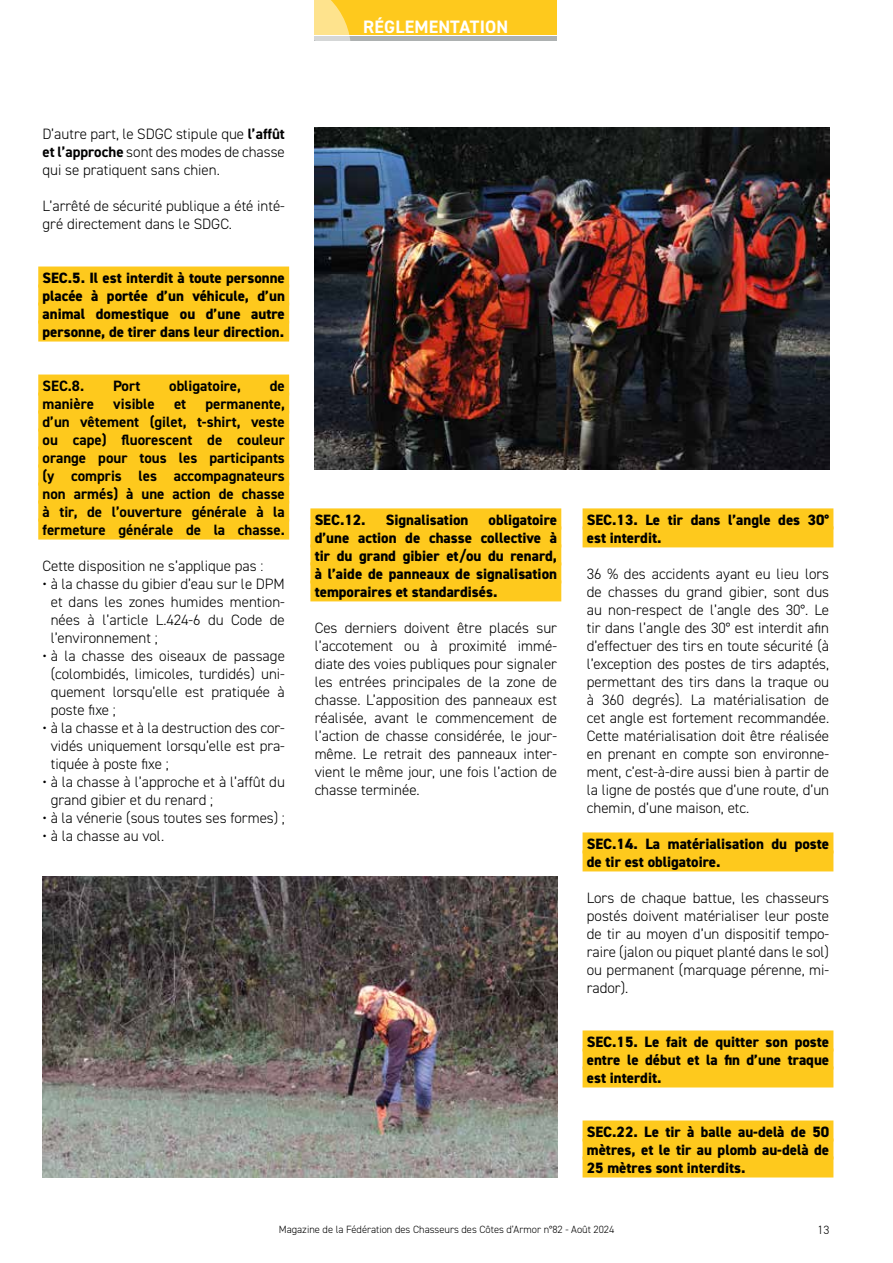
<style>
.page{position:relative;width:893px;height:1263px;background:#fff}
.page>*{position:absolute;margin:0;border:0;box-sizing:border-box;transform-origin:0 0}
.t1{font:700 18px "DIN2014";letter-spacing:.01em;color:#fff}
.t2{font:300 15px/18px "DIN2014";color:#000;text-align:justify}
.t3{font:800 15px/18px "DIN2014";color:#000;text-align:justify}
.t4{font:700 15px/18px "DIN2014";color:#000;text-align:justify}
.t5{font:300 12px "DIN2014";color:#000}
.t6{font:300 10.5px "DIN2014";color:#000}
.s1{font-weight:700}
</style>
<div class="page">
<div style="left:38px;top:266px;width:251px;height:21px;background:#fec91d"></div>
<div style="left:38px;top:284px;width:251px;height:21px;background:#fec91d"></div>
<div style="left:38px;top:302px;width:251px;height:21px;background:#fec91d"></div>
<div style="left:38px;top:320px;width:251px;height:21px;background:#fec91d"></div>
<div style="left:38px;top:374px;width:251px;height:21px;background:#fec91d"></div>
<div style="left:38px;top:392px;width:251px;height:21px;background:#fec91d"></div>
<div style="left:38px;top:410px;width:251px;height:21px;background:#fec91d"></div>
<div style="left:38px;top:428px;width:251px;height:21px;background:#fec91d"></div>
<div style="left:38px;top:446px;width:251px;height:21px;background:#fec91d"></div>
<div style="left:38px;top:464px;width:251px;height:21px;background:#fec91d"></div>
<div style="left:38px;top:482px;width:251px;height:21px;background:#fec91d"></div>
<div style="left:38px;top:500px;width:251px;height:21px;background:#fec91d"></div>
<div style="left:38px;top:518px;width:251px;height:21px;background:#fec91d"></div>
<div style="left:310px;top:508px;width:251px;height:21px;background:#fec91d"></div>
<div style="left:310px;top:526px;width:251px;height:21px;background:#fec91d"></div>
<div style="left:310px;top:544px;width:251px;height:21px;background:#fec91d"></div>
<div style="left:310px;top:562px;width:251px;height:21px;background:#fec91d"></div>
<div style="left:310px;top:580px;width:251px;height:21px;background:#fec91d"></div>
<div style="left:315px;top:0;width:242px;height:34px;background:#fec91d"></div>
<hr style="left:315px;top:37px;width:242px;height:4px;background:#adb1b1">
<svg style="left:314px;top:0;width:37px;height:41px"></svg>
<img style="left:315px;top:128px;width:514px;height:342px">
<div style="left:583px;top:508px;width:250px;height:21px;background:#fec91d"></div>
<div style="left:583px;top:526px;width:250px;height:21px;background:#fec91d"></div>
<div style="left:583px;top:832px;width:250px;height:21px;background:#fec91d"></div>
<div style="left:583px;top:850px;width:250px;height:21px;background:#fec91d"></div>
<div style="left:583px;top:1030px;width:250px;height:21px;background:#fec91d"></div>
<div style="left:583px;top:1048px;width:250px;height:21px;background:#fec91d"></div>
<div style="left:583px;top:1066px;width:250px;height:21px;background:#fec91d"></div>
<div style="left:583px;top:1120px;width:250px;height:21px;background:#fec91d"></div>
<div style="left:583px;top:1138px;width:250px;height:21px;background:#fec91d"></div>
<div style="left:583px;top:1156px;width:250px;height:21px;background:#fec91d"></div>
<img style="left:43px;top:877px;width:514px;height:301px">
<p class="t1" style="left:363px;top:15px;width:147px">RÉGLEMENTATION</p>
<p class="t2" style="left:43px;top:125px;width:244px">D’autre part, le SDGC stipule que <span class="s1">l’affût et l’approche</span> sont des modes de chasse qui se pratiquent sans chien.</p>
<p class="t2" style="left:43px;top:197px;width:244px">L’arrêté de sécurité publique a été inté&shy;gré directement dans le SDGC.</p>
<p class="t3" style="left:43px;top:269px;width:244px">SEC.5. Il est interdit à toute personne placée à portée d’un véhicule, d’un animal domestique ou d’une autre personne, de tirer dans leur direction.</p>
<p class="t4" style="left:43px;top:377px;width:43px">SEC.8.</p>
<p class="t4" style="left:113px;top:377px;width:29px">Port</p>
<p class="t4" style="left:169px;top:377px;width:73px">obligatoire,</p>
<p class="t4" style="left:270px;top:377px;width:17px">de</p>
<p class="t4" style="left:43px;top:395px;width:53px">manière</p>
<p class="t4" style="left:113px;top:395px;width:43px">visible</p>
<p class="t4" style="left:174px;top:395px;width:14px">et</p>
<p class="t4" style="left:43px;top:395px;width:244px;text-indent:163px">permanente, d’un vêtement (gilet, t-shirt, veste ou cape) fluorescent de couleur orange pour tous les participants (y compris les accompagnateurs non armés) à une action de chasse à tir, de l’ouverture générale à la fermeture générale de la chasse.</p>
<p class="t2" style="left:43px;top:557px;width:223px">Cette disposition ne s’applique pas :</p>
<p class="t2" style="left:51px;top:575px;width:236px;text-indent:-8px">• à la chasse du gibier d’eau sur le DPM et dans les zones humides mention&shy;nées à l’article L.424-6 du Code de l’environnement ;</p>
<p class="t2" style="left:51px;top:647px;width:236px;text-indent:-8px">• à la chasse des oiseaux de passage (colombidés, limicoles, turdidés) uni&shy;quement lorsqu’elle est pratiquée à poste fixe ;</p>
<p class="t2" style="left:51px;top:719px;width:236px;text-indent:-8px">• à la chasse et à la destruction des cor&shy;vidés uniquement lorsqu’elle est pra&shy;tiquée à poste fixe ;</p>
<p class="t2" style="left:51px;top:773px;width:236px;text-indent:-8px">• à la chasse à l’approche et à l’affût du grand gibier et du renard ;</p>
<p class="t2" style="left:43px;top:809px;width:244px">• à la vénerie (sous toutes ses formes) ;</p>
<p class="t2" style="left:43px;top:827px;width:123px">• à la chasse au vol.</p>
<p class="t3" style="left:315px;top:511px;width:53px">SEC.12.</p>
<p class="t3" style="left:386px;top:511px;width:84px">Signalisation</p>
<p class="t3" style="left:315px;top:511px;width:244px;text-indent:174px">obligatoire d’une action de chasse collective à tir du grand gibier et/ou du renard, à l’aide de panneaux de signalisation temporaires et standardisés.</p>
<p class="t2" style="left:315px;top:619px;width:244px">Ces derniers doivent être placés sur l’accotement ou à proximité immé&shy;diate des voies publiques pour signaler les entrées principales de la zone de chasse. L’apposition des panneaux est réalisée, avant le commencement de l’action de chasse considérée, le jour&shy;même. Le retrait des panneaux inter&shy;vient le même jour, une fois l’action de chasse terminée.</p>
<p class="t3" style="left:587px;top:511px;width:244px">SEC.13. Le tir dans l’angle des 30° est interdit.</p>
<p class="t2" style="left:587px;top:565px;width:244px">36 % des accidents ayant eu lieu lors de chasses du grand gibier, sont dus au non-respect de l’angle des 30°. Le tir dans l’angle des 30° est interdit afin d’effectuer des tirs en toute sécurité (à l’exception des postes de tirs adaptés, permettant des tirs dans la traque ou à 360 degrés). La matérialisation de cet angle est fortement recommandée.<br>Cette matérialisation doit être réalisée en prenant en compte son environne&shy;ment, c’est-à-dire aussi bien à partir de la ligne de postés que d’une route, d’un chemin, d’une maison, etc.</p>
<p class="t3" style="left:587px;top:835px;width:244px">SEC.14. La matérialisation du poste de tir est obligatoire.</p>
<p class="t2" style="left:587px;top:889px;width:244px">Lors de chaque battue, les chasseurs postés doivent matérialiser leur poste de tir au moyen d’un dispositif tempo&shy;raire (jalon ou piquet planté dans le sol) ou permanent (marquage pérenne, mi&shy;rador).</p>
<p class="t3" style="left:587px;top:1033px;width:244px">SEC.15. Le fait de quitter son poste entre le début et la fin d’une traque est interdit.</p>
<p class="t3" style="left:587px;top:1123px;width:244px">SEC.22. Le tir à balle au-delà de 50 mètres, et le tir au plomb au-delà de 25 mètres sont interdits.</p>
<p class="t6" style="left:279px;top:1223px;width:337px">Magazine de la Fédération des Chasseurs des Côtes d’Armor n°82 - Août 2024</p>
<p class="t5" style="left:817px;top:1222px;width:13px">13</p>
</div>
